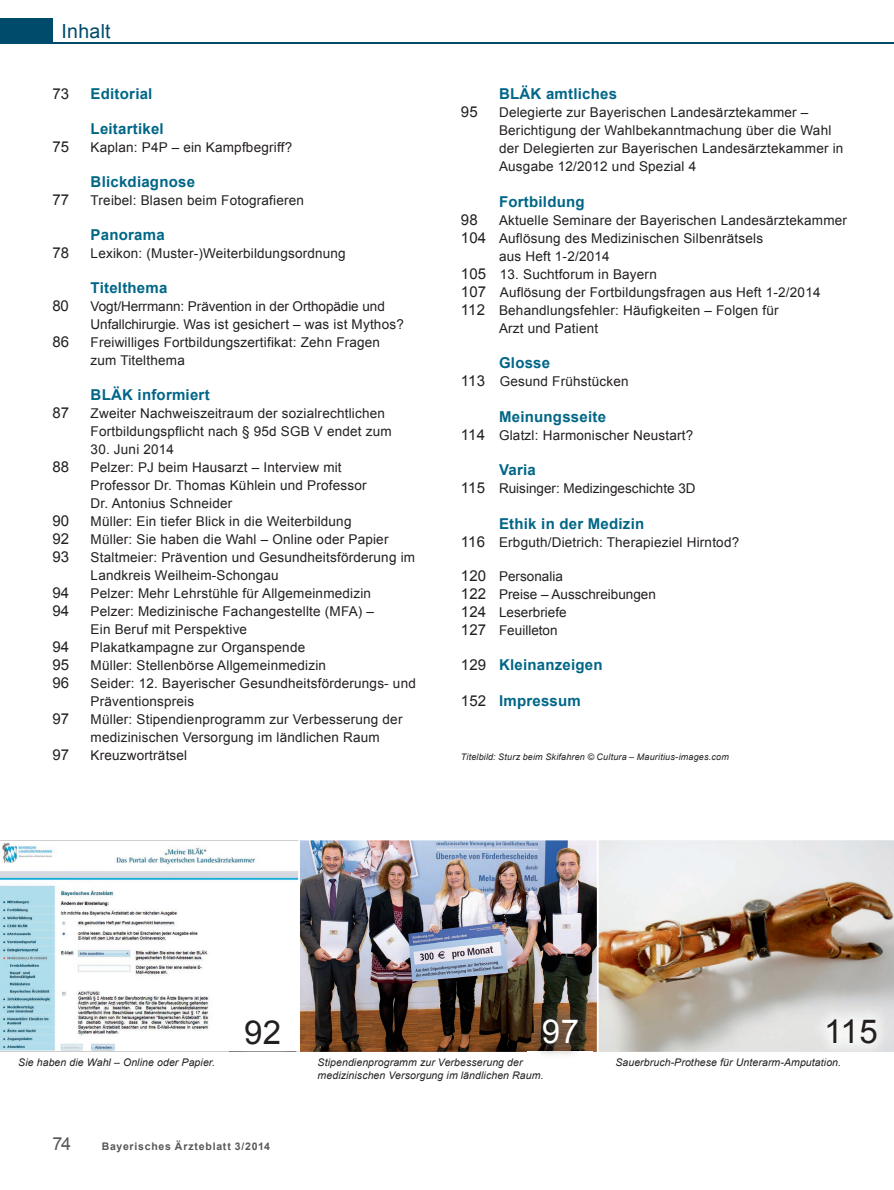
<style>
.page{position:relative;width:894px;height:1190px;background:#fff}
.page>*{position:absolute;margin:0;border:0;box-sizing:border-box;transform-origin:0 0}
.t1{font:33px "Arial";color:#231f20}
.t2{font:33px "Arial";color:#fff}
.t3{font:19.5px "Arial";letter-spacing:.015em;color:#004b6c}
.t4{font:18px "Arial";color:#57585a}
.t5{font:700 15px "Arial";letter-spacing:.015em;color:#006687}
.t6{font:15px "Arial";letter-spacing:.015em;color:#231f20}
.t7{font:13.5px/18px "Arial";letter-spacing:.015em;color:#231f20}
.t8{font:13.5px/18px "Arial";letter-spacing:-.005em;color:#231f20}
.t9{font:italic 10.5px/13.5px "Arial";letter-spacing:.01em;color:#231f20}
.t10{font:700 10.5px "Arial";letter-spacing:.07em;color:#57585a}
.t11{font:italic 9px "Arial";letter-spacing:.02em;color:#231f20}
.s1{font-size:15px}
.s2{font-weight:400;color:#231f20}
</style>
<div class="page">
<div style="left:0;top:18px;width:53px;height:26px;background:#004b6c"></div>
<hr style="left:26px;top:42px;width:867px;height:2px;background:#004b6c">
<svg style="left:0;top:840px;width:298px;height:212px"></svg>
<img style="left:598px;top:840px;width:295px;height:212px">
<img style="left:229px;top:1004px;width:66px;height:48px">
<img style="left:811px;top:1004px;width:80px;height:48px">
<img style="left:298px;top:840px;width:299px;height:212px">
<img style="left:527px;top:1004px;width:65px;height:51px">
<img style="left:527px;top:1052px;width:65px;height:1px">
<h2 class="t3" style="left:62px;top:18px;width:51px">Inhalt</h2>
<p class="t6" style="left:52px;top:84px;width:18px">73</p>
<p class="t5" style="left:91px;top:84px;width:63px">Editorial</p>
<p class="t5" style="left:91px;top:119px;width:75px">Leitartikel</p>
<p class="t6" style="left:52px;top:137px;width:18px">75</p>
<p class="t7" style="left:91px;top:139px;width:203px">Kaplan: P4P – ein Kampfbegriff?</p>
<p class="t5" style="left:91px;top:172px;width:106px">Blickdiagnose</p>
<p class="t6" style="left:52px;top:190px;width:18px">77</p>
<p class="t7" style="left:91px;top:192px;width:215px">Treibel: Blasen beim Fotografieren</p>
<p class="t5" style="left:91px;top:225px;width:76px">Panorama</p>
<p class="t6" style="left:52px;top:243px;width:18px">78</p>
<p class="t7" style="left:91px;top:245px;width:257px">Lexikon: (Muster-)Weiterbildungsordnung</p>
<p class="t5" style="left:91px;top:278px;width:78px">Titelthema</p>
<p class="t6" style="left:52px;top:296px;width:18px">80</p>
<p class="t8" style="left:91px;top:298px;width:315px">Vogt/Herrmann: Prävention in der Orthopädie und<br>Unfallchirurgie. Was ist gesichert – was ist Mythos?</p>
<p class="t6" style="left:52px;top:332px;width:18px">86</p>
<p class="t7" style="left:91px;top:334px;width:291px">Freiwilliges Fortbildungszertifikat: Zehn Fragen zum Titelthema</p>
<p class="t5" style="left:91px;top:385px;width:120px">BLÄK informiert</p>
<p class="t6" style="left:52px;top:403px;width:18px">87</p>
<p class="t7" style="left:91px;top:405px;width:303px">Zweiter Nachweiszeitraum der sozialrechtlichen<br>Fortbildungspflicht nach § 95d SGB V endet zum</p>
<p class="t7" style="left:91px;top:441px;width:85px">30. Juni 2014</p>
<p class="t6" style="left:52px;top:457px;width:18px">88</p>
<p class="t7" style="left:91px;top:459px;width:277px">Pelzer: PJ beim Hausarzt – Interview mit<br>Professor Dr. Thomas Kühlein und Professor<br>Dr. Antonius Schneider</p>
<p class="t6" style="left:52px;top:511px;width:18px">90</p>
<p class="t7" style="left:91px;top:513px;width:262px">Müller: Ein tiefer Blick in die Weiterbildung</p>
<p class="t6" style="left:52px;top:529px;width:18px">92</p>
<p class="t7" style="left:91px;top:531px;width:299px">Müller: Sie haben die Wahl – Online oder Papier</p>
<p class="t6" style="left:52px;top:547px;width:18px">93</p>
<p class="t7" style="left:91px;top:549px;width:326px">Staltmeier: Prävention und Gesundheitsförderung im<br>Landkreis Weilheim-Schongau</p>
<p class="t6" style="left:52px;top:583px;width:18px">94</p>
<p class="t7" style="left:91px;top:585px;width:282px">Pelzer: Mehr Lehrstühle für Allgemeinmedizin</p>
<p class="t6" style="left:52px;top:601px;width:18px">94</p>
<p class="t7" style="left:91px;top:603px;width:285px">Pelzer: Medizinische Fachangestellte (MFA) –<br>Ein Beruf mit Perspektive</p>
<p class="t6" style="left:52px;top:637px;width:18px">94</p>
<p class="t7" style="left:91px;top:639px;width:216px">Plakatkampagne zur Organspende</p>
<p class="t6" style="left:52px;top:655px;width:18px">95</p>
<p class="t7" style="left:91px;top:657px;width:237px">Müller: Stellenbörse Allgemeinmedizin</p>
<p class="t6" style="left:52px;top:673px;width:18px">96</p>
<p class="t7" style="left:91px;top:675px;width:327px">Seider: 12. Bayerischer Gesundheitsförderungs- und<br>Präventionspreis</p>
<p class="t6" style="left:52px;top:709px;width:18px">97</p>
<p class="t7" style="left:91px;top:711px;width:313px">Müller: Stipendienprogramm zur Verbesserung der medizinischen Versorgung im ländlichen Raum</p>
<p class="t6" style="left:52px;top:745px;width:18px">97</p>
<p class="t7" style="left:91px;top:747px;width:98px">Kreuzworträtsel</p>
<p class="t5" style="left:499px;top:84px;width:119px">BLÄK amtliches</p>
<p class="t6" style="left:460px;top:102px;width:18px">95</p>
<p class="t7" style="left:499px;top:104px;width:346px">Delegierte zur Bayerischen Landesärztekammer – Berichtigung der Wahlbekanntmachung über die Wahl der Delegierten zur Bayerischen Landesärztekammer in Ausgabe 12/2012 und Spezial 4</p>
<p class="t5" style="left:499px;top:191px;width:87px">Fortbildung</p>
<p class="t6" style="left:460px;top:209px;width:18px">98</p>
<p class="t7" style="left:499px;top:211px;width:349px">Aktuelle Seminare der Bayerischen Landesärztekammer</p>
<p class="t7" style="left:460px;top:229px;width:304px"><span class="s1">104</span> Auflösung des Medizinischen Silbenrätsels</p>
<p class="t7" style="left:499px;top:247px;width:112px">aus Heft 1-2/2014</p>
<p class="t7" style="left:460px;top:265px;width:197px"><span class="s1">105</span> 13. Suchtforum in Bayern</p>
<p class="t7" style="left:460px;top:283px;width:361px"><span class="s1">107</span> Auflösung der Fortbildungsfragen aus Heft 1-2/2014</p>
<p class="t7" style="left:460px;top:301px;width:319px"><span class="s1">112</span> Behandlungsfehler: Häufigkeiten – Folgen für</p>
<p class="t7" style="left:499px;top:319px;width:101px">Arzt und Patient</p>
<p class="t5" style="left:499px;top:352px;width:53px">Glosse</p>
<p class="t7" style="left:460px;top:372px;width:169px"><span class="s1">113</span> Gesund Frühstücken</p>
<p class="t5" style="left:499px;top:406px;width:108px">Meinungsseite</p>
<p class="t7" style="left:460px;top:426px;width:234px"><span class="s1">114</span> Glatzl: Harmonischer Neustart?</p>
<p class="t5" style="left:499px;top:459px;width:38px">Varia</p>
<p class="t7" style="left:460px;top:479px;width:236px"><span class="s1">115</span> Ruisinger: Medizingeschichte 3D</p>
<p class="t5" style="left:499px;top:513px;width:147px">Ethik in der Medizin</p>
<p class="t7" style="left:460px;top:533px;width:280px"><span class="s1">116</span> Erbguth/Dietrich: Therapieziel Hirntod?</p>
<p class="t7" style="left:460px;top:567px;width:197px"><span class="s1">120</span> Personalia<br><span class="s1">122</span> Preise – Ausschreibungen<br><span class="s1">124</span> Leserbriefe<br><span class="s1">127</span> Feuilleton</p>
<p class="t5" style="left:460px;top:655px;width:143px"><span class="s2">129</span> Kleinanzeigen</p>
<p class="t5" style="left:460px;top:690px;width:122px"><span class="s2">152</span> Impressum</p>
<p class="t11" style="left:460px;top:751px;width:269px">Titelbild: Sturz beim Skifahren © Cultura – Mauritius-images.com</p>
<h1 class="t1" style="left:244px;top:1009px;width:39px">92</h1>
<h1 class="t2" style="left:542px;top:1009px;width:39px">97</h1>
<h1 class="t1" style="left:824px;top:1009px;width:55px">115</h1>
<p class="t9" style="left:18px;top:1055px;width:198px">Sie haben die Wahl – Online oder Papier.</p>
<p class="t9" style="left:615px;top:1055px;width:227px">Sauerbruch-Prothese für Unterarm-Ampu a on.</p>
<p class="t9" style="left:317px;top:1055px;width:227px">Stipendienprogramm zur Verbesserung der medizinischen Versorgung im ländlichen Raum.</p>
<p class="t9" style="left:811px;top:1055px;width:16px">t ti</p>
<h3 class="t4" style="left:52px;top:1131px;width:20px">74</h3>
<p class="t10" style="left:102px;top:1139px;width:170px">Bayerisches Ärzteblatt 3/2014</p>
</div>
